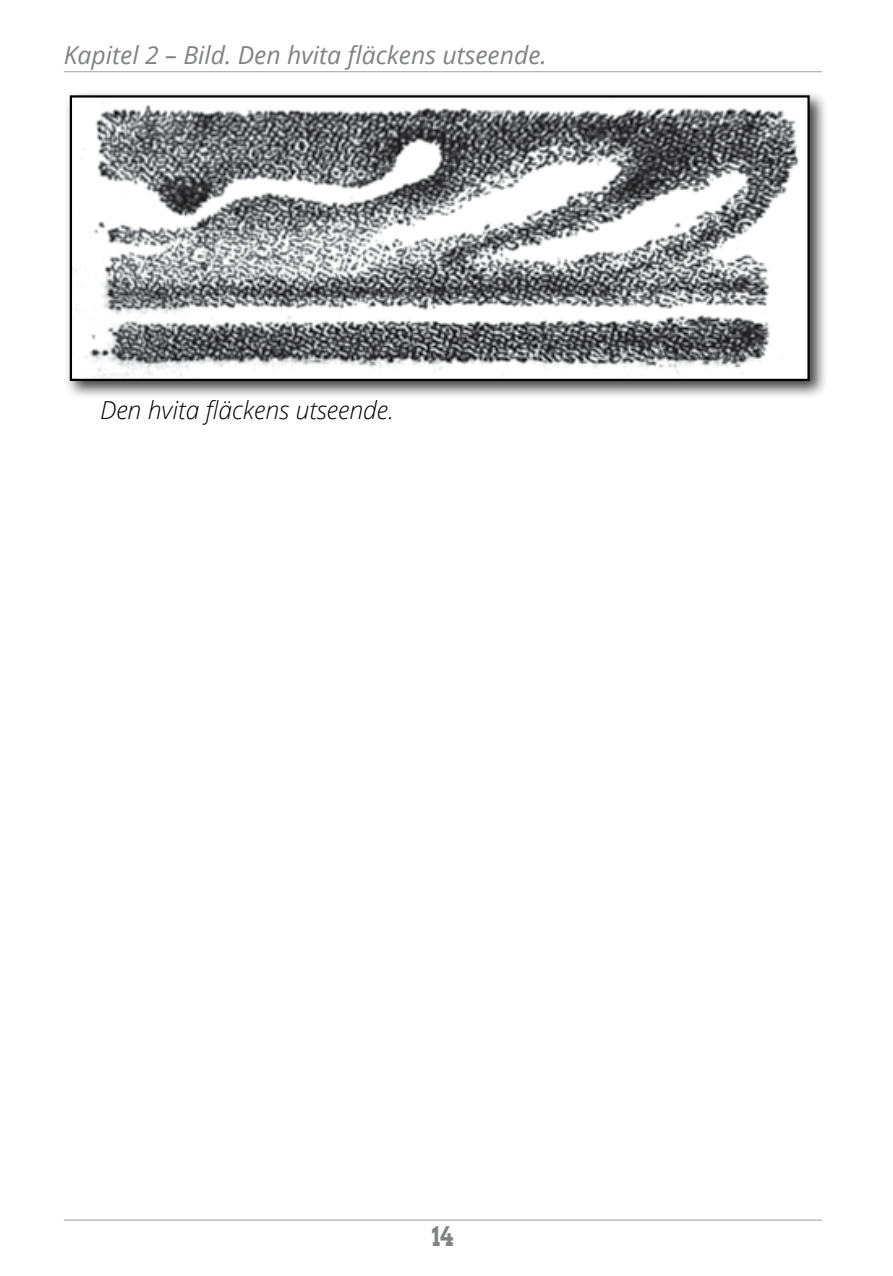
<style>
.page{position:relative;width:893px;height:1276px;background:#fff}
.page>*{position:absolute;margin:0;border:0;box-sizing:border-box;transform-origin:0 0}
.t1{font:700 27px "Arvo";color:#808285;scale:.8 1}
.t2{font:italic 24.75px "Open Sans";color:#808285}
.t3{font:italic 300 24.75px "Open Sans";color:#000}
</style>
<div class="page">
<hr style="left:64px;top:1219px;width:758px;height:1px;background:#a7a9ac">
<hr style="left:64px;top:71px;width:758px;height:1px;background:#a7a9ac">
<div style="left:64px;top:89px;width:764px;height:311px;background:#000;opacity:.75"></div>
<img style="left:73px;top:98px;width:734px;height:280px">
<div style="left:70px;top:95px;width:740px;height:286px;border:2px solid #000"></div>
<p class="t2" style="left:64px;top:38px;width:484px">Kapitel 2 – Bild. Den hvita fläckens utseende.</p>
<p class="t3" style="left:100px;top:393px;width:295px">Den hvita fläckens utseende.</p>
<p class="t1" style="left:432px;top:1219px;width:28px">14</p>
</div>
